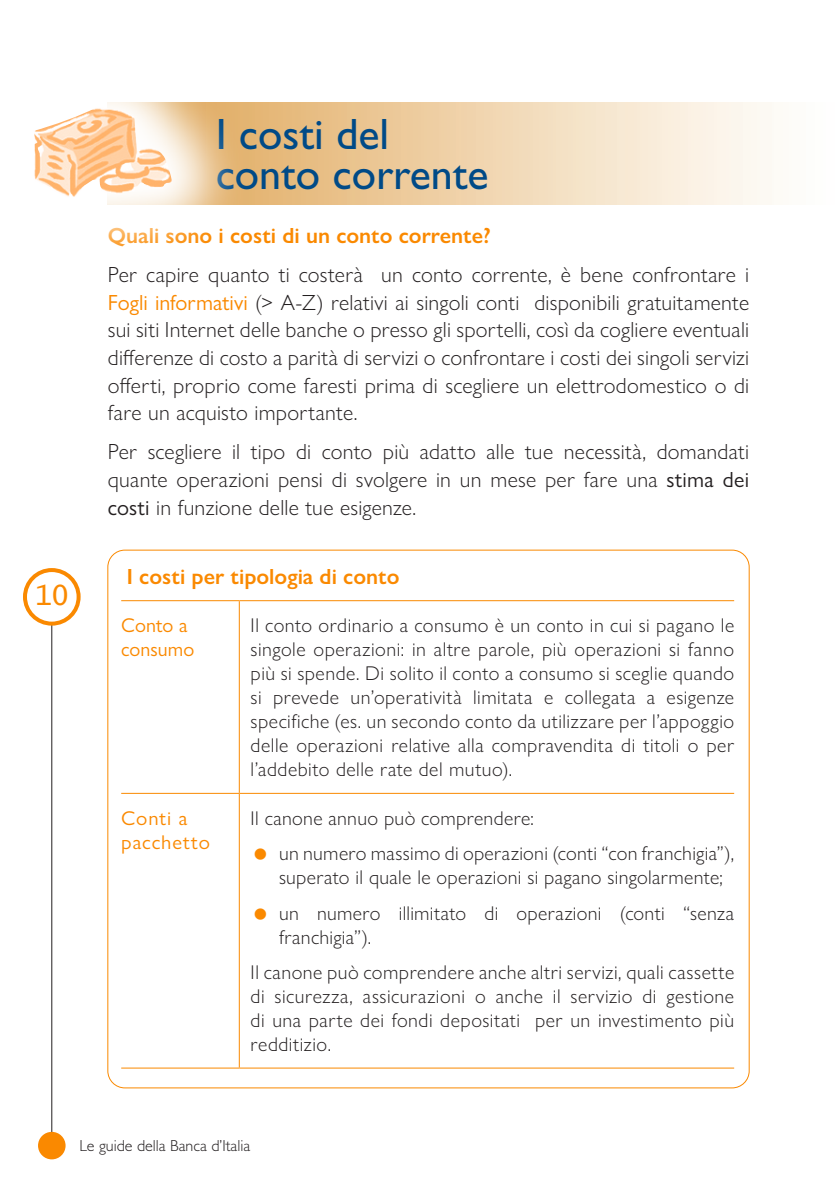
<style>
.page{position:relative;width:840px;height:1191px;background:#fff}
.page>*{position:absolute;margin:0;border:0;box-sizing:border-box;transform-origin:0 0}
.TITOLO_SEZIONE{font:44px/40px "Gill Sans Std";color:#004a87}
.t1{font:28px "Lucida Console";color:#fa8900}
.PARAGRAFO{font:300 22px/27.6px "Gill Sans Nova";letter-spacing:.01em;color:#231f20;text-align:justify}
.TITOLETTO_PARAGRAFO{font:600 22px "Gill Sans Nova";color:#fa8900}
.PARAGRAFO-2{font:300 20px/24px "Gill Sans Nova";letter-spacing:.015em;color:#231f20;text-align:justify}
.PARAGRAFO-3{font:20px/24px "Gill Sans Nova";letter-spacing:.035em;color:#fa8900}
.PARAGRAFO-4{font:20px/24px "Gill Sans Nova";letter-spacing:.005em;color:#fa8900}
.t2{font:300 16px "Gill Sans Std";color:#231f20}
.s1{font-weight:400;color:#fa8900}
.s2{font-weight:400}
</style>
<div class="page">
<hr style="left:51px;top:622px;width:1px;height:510px;background:#231f20">
<div style="left:40px;top:1133px;width:24px;height:24px;background:#fa8900;border-radius:50%"></div>
<div style="left:38px;top:1131px;width:28px;height:28px;border:4px solid #fa8900;border-radius:50%"></div>
<div style="left:23px;top:568px;width:58px;height:57px;border:4px solid #fa8900;border-radius:50%"></div>
<svg style="left:247px;top:102px;width:525px;height:102px;background:#f1d8b5"></svg>
<hr style="left:121px;top:600px;width:118px;height:1px;background:#fa8900">
<hr style="left:239px;top:600px;width:494px;height:1px;background:#fa8900">
<hr style="left:239px;top:601px;width:1px;height:192px;background:#fa8900">
<hr style="left:121px;top:793px;width:118px;height:1px;background:#fa8900">
<hr style="left:239px;top:793px;width:494px;height:1px;background:#fa8900">
<hr style="left:239px;top:794px;width:1px;height:273px;background:#fa8900">
<hr style="left:121px;top:1067px;width:118px;height:1px;background:#fa8900">
<hr style="left:239px;top:1067px;width:494px;height:1px;background:#fa8900">
<svg style="left:107px;top:102px;width:140px;height:103px;background:#ebcb9e"></svg>
<img style="left:34px;top:108px;width:138px;height:89px">
<h2 class="t1" style="left:35px;top:583px;width:35px">10</h2>
<p class="TITOLO_SEZIONE" style="left:215px;top:115px;width:274px">I costi del conto corrente</p>
<p class="TITOLETTO_PARAGRAFO" style="left:108px;top:222px;width:384px">Quali sono i costi di un conto corrente?</p>
<p class="PARAGRAFO" style="left:108px;top:260px;width:642px">Per capire quanto ti costerà un conto corrente, è bene confrontare i <span class="s1">Fogli informativi</span> (&gt; A-Z) relativi ai singoli conti disponibili gratuitamente sui siti Internet delle banche o presso gli sportelli, così da cogliere eventuali differenze di costo a parità di servizi o confrontare i costi dei singoli servizi offerti, proprio come faresti prima di scegliere un elettrodomestico o di fare un acquisto importante.</p>
<p class="PARAGRAFO" style="left:108px;top:438px;width:642px">Per scegliere il tipo di conto più adatto alle tue necessità, domandati quante operazioni pensi di svolgere in un mese per fare una <span class="s2">stima dei costi</span> in funzione delle tue esigenze.</p>
<p class="TITOLETTO_PARAGRAFO" style="left:127px;top:562px;width:274px">I costi per tipologia di conto</p>
<p class="PARAGRAFO-4" style="left:121px;top:613px;width:75px">Conto a consumo</p>
<p class="PARAGRAFO-2" style="left:250px;top:613px;width:485px">Il conto ordinario a consumo è un conto in cui si pagano le singole operazioni: in altre parole, più operazioni si fanno più si spende. Di solito il conto a consumo si sceglie quando si prevede un’operatività limitata e collegata a esigenze specifiche (es. un secondo conto da utilizzare per l’appoggio delle operazioni relative alla compravendita di titoli o per l’addebito delle rate del mutuo).</p>
<p class="PARAGRAFO-3" style="left:121px;top:806px;width:90px">Conti a pacchetto</p>
<p class="PARAGRAFO-2" style="left:250px;top:806px;width:284px">Il canone annuo può comprendere:</p>
<p class="PARAGRAFO-2" style="left:279px;top:841px;width:456px">un numero massimo di operazioni (conti “con franchigia”), superato il quale le operazioni si pagano singolarmente;</p>
<p class="PARAGRAFO-2" style="left:279px;top:900px;width:456px">un numero illimitato di operazioni (conti “senza franchigia”).</p>
<p class="PARAGRAFO-2" style="left:250px;top:960px;width:485px">Il canone può comprendere anche altri servizi, quali cassette di sicurezza, assicurazioni o anche il servizio di gestione di una parte dei fondi depositati per un investimento più redditizio.</p>
<p class="t2" style="left:79px;top:1136px;width:172px">Le guide della Banca d’Italia</p>
</div>
